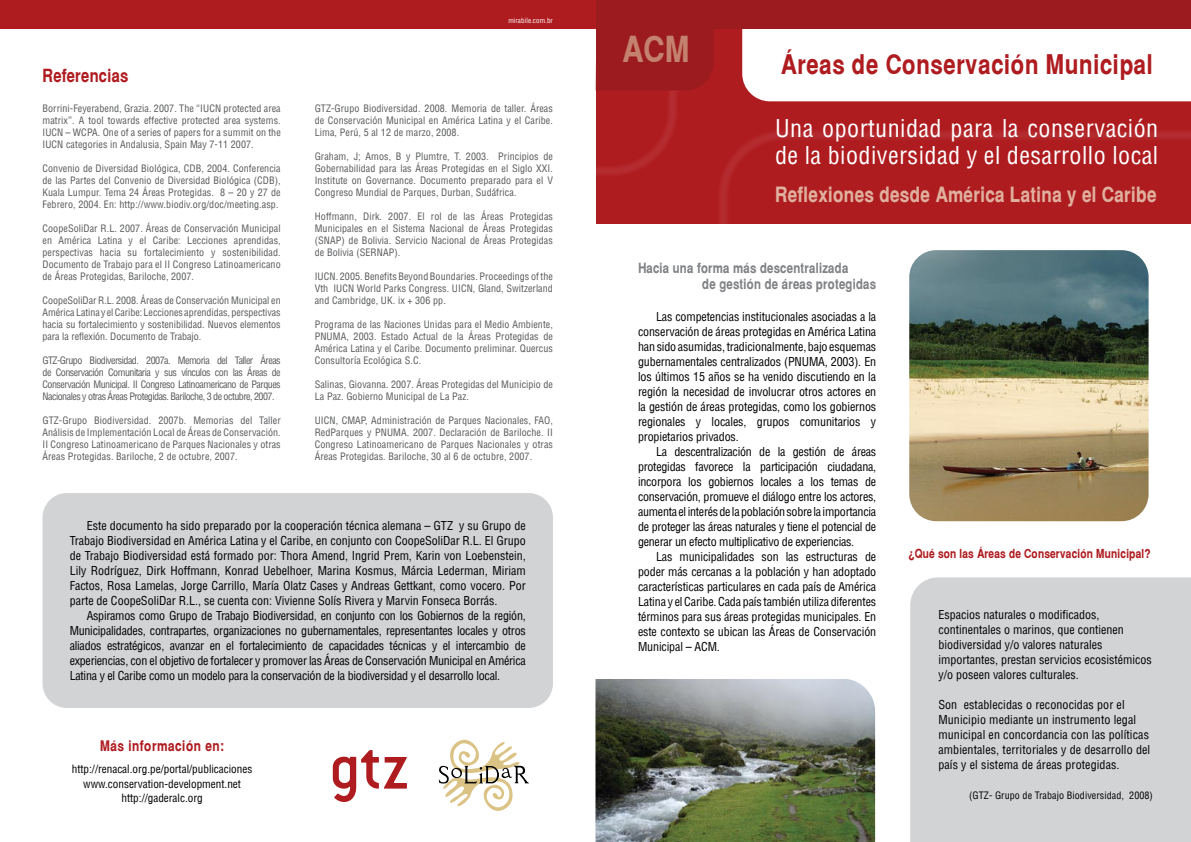
<style>
.page{position:relative;width:1191px;height:842px;background:#fff}
.page>*{position:absolute;margin:0;border:0;box-sizing:border-box;transform-origin:0 0}
.t1{font:700 35.8px "Switzerland Narrow";color:#c4816d}
.t2{font:700 27px "Switzerland Narrow";letter-spacing:.02em;color:#af1c20}
.t3{font:24px/27px "Switzerland Condensed";letter-spacing:.02em;color:#fff}
.t4{font:700 21px "Switzerland Narrow";letter-spacing:.01em;color:#e0b09e}
.t5{font:700 18px "Switzerland Narrow";letter-spacing:.01em;color:#af1c20}
.t6{font:700 14.5px "Switzerland Narrow";letter-spacing:.03em;color:#af1c20}
.t7{font:700 14px/16px "Switzerland Narrow";letter-spacing:.01em;color:#808285}
.t8{font:700 12.4px "Switzerland Narrow";letter-spacing:.01em;color:#af1c20}
.t9{font:12px/15px "Switzerland Condensed";color:#000;text-align:justify}
.t10{font:11.2px/14.5px "Switzerland Condensed";color:#000;text-align:center}
.t11{font:10px/12px "Switzerland Condensed";letter-spacing:.01em;color:#58595b;text-align:justify}
.t12{font:10px "Switzerland Condensed";letter-spacing:.01em;color:#000}
.t13{font:7px "Switzerland Condensed";letter-spacing:.01em;color:#fff}
</style>
<div class="page">
<img style="left:909px;top:250px;width:239px;height:271px">
<div style="left:43px;top:493px;width:510px;height:215px;background:#d1d3d4;border-radius:24px"></div>
<div style="left:596px;top:0;width:595px;height:224px;background:#af1c20"></div>
<img style="left:595px;top:90px;width:81px;height:84px">
<svg style="left:333px;top:750px;width:74px;height:52px"></svg>
<svg style="left:438px;top:739px;width:91px;height:72px"></svg>
<img style="left:720px;top:132px;width:471px;height:92px">
<div style="left:910px;top:577px;width:281px;height:265px;background:#d1d3d4"></div>
<div style="left:742px;top:28px;width:449px;height:73px;background:#fff"></div>
<div style="left:595px;top:28px;width:118px;height:62px;background:#9b1b1f"></div>
<div style="left:595px;top:0;width:596px;height:28px;background:#9b1b1f"></div>
<div style="left:0;top:0;width:595px;height:28px;background:#af1c20"></div>
<img style="left:595px;top:679px;width:280px;height:163px">
<h3 class="t5" style="left:43px;top:65px;width:87px">Referencias</h3>
<p class="t11" style="left:43px;top:102px;width:240px">Borrini-Feyerabend, Grazia. 2007. The “IUCN protected area matrix”. A tool towards effective protected area systems.<br>IUCN – WCPA. One of a series of papers for a summit on the IUCN categories in Andalusia, Spain May 7-11 2007.</p>
<p class="t11" style="left:43px;top:162px;width:240px">Convenio de Diversidad Biológica, CDB, 2004. Conferencia de las Partes del Convenio de Diversidad Biológica (CDB), Kuala Lumpur. Tema 24 Áreas Protegidas. 8 – 20 y 27 de Febrero, 2004. En: http://www.biodiv.org/doc/meeting.asp.</p>
<p class="t11" style="left:43px;top:222px;width:240px">CoopeSoliDar R.L. 2007. Áreas de Conservación Municipal en América Latina y el Caribe: Lecciones aprendidas, perspectivas hacia su fortalecimiento y sostenibilidad.<br>Documento de Trabajo para el II Congreso Latinoamericano de Áreas Protegidas, Bariloche, 2007.</p>
<p class="t11" style="left:43px;top:294px;width:240px">CoopeSoliDar R.L. 2008. Áreas de Conservación Municipal en América Latina y el Caribe: Lecciones aprendidas, perspectivas hacia su fortalecimiento y sostenibilidad. Nuevos elementos para la reflexión. Documento de Trabajo.</p>
<p class="t11" style="left:43px;top:354px;width:240px">GTZ-Grupo Biodiversidad. 2007a. Memoria del Taller Áreas de Conservación Comunitaria y sus vínculos con las Áreas de Conservación Municipal. II Congreso Latinoamericano de Parques Nacionales y otras Áreas Protegidas. Bariloche, 3 de octubre, 2007.</p>
<p class="t11" style="left:43px;top:414px;width:240px">GTZ-Grupo Biodiversidad. 2007b. Memorias del Taller Análisis de Implementación Local de Áreas de Conservación.<br>II Congreso Latinoamericano de Parques Nacionales y otras Áreas Protegidas. Bariloche, 2 de octubre, 2007.</p>
<p class="t13" style="left:508px;top:16px;width:46px">mirabile.com.br</p>
<p class="t11" style="left:315px;top:102px;width:240px">GTZ-Grupo Biodiversidad. 2008. Memoria de taller. Áreas de Conservación Municipal en América Latina y el Caribe.<br>Lima, Perú, 5 al 12 de marzo, 2008.</p>
<p class="t11" style="left:315px;top:150px;width:240px">Graham, J; Amos, B y Plumtre, T. 2003. Principios de Gobernabilidad para las Áreas Protegidas en el Siglo XXI.<br>Institute on Governance. Documento preparado para el V Congreso Mundial de Parques, Durban, Sudáfrica.</p>
<p class="t11" style="left:315px;top:210px;width:240px">Hoffmann, Dirk. 2007. El rol de las Áreas Protegidas Municipales en el Sistema Nacional de Áreas Protegidas (SNAP) de Bolivia. Servicio Nacional de Áreas Protegidas de Bolivia (SERNAP).</p>
<p class="t11" style="left:315px;top:270px;width:240px">IUCN. 2005. Benefits Beyond Boundaries. Proceedings of the Vth IUCN World Parks Congress. UICN, Gland, Switzerland and Cambridge, UK. ix + 306 pp.</p>
<p class="t11" style="left:315px;top:318px;width:240px">Programa de las Naciones Unidas para el Medio Ambiente, PNUMA, 2003. Estado Actual de la Áreas Protegidas de América Latina y el Caribe. Documento preliminar. Quercus Consultoría Ecológica S.C.</p>
<p class="t11" style="left:315px;top:378px;width:240px">Salinas, Giovanna. 2007. Áreas Protegidas del Municipio de<br>La Paz. Gobierno Municipal de La Paz.</p>
<p class="t11" style="left:315px;top:414px;width:240px">UICN, CMAP, Administración de Parques Nacionales, FAO, RedParques y PNUMA. 2007. Declaración de Bariloche. II Congreso Latinoamericano de Parques Nacionales y otras Áreas Protegidas. Bariloche, 30 al 6 de octubre, 2007.</p>
<p class="t9" style="left:70px;top:518px;width:457px;text-indent:17px">Este documento ha sido preparado por la cooperación técnica alemana – GTZ y su Grupo de Trabajo Biodiversidad en América Latina y el Caribe, en conjunto con CoopeSoliDar R.L. El Grupo de Trabajo Biodiversidad está formado por: Thora Amend, Ingrid Prem, Karin von Loebenstein, Lily Rodríguez, Dirk Hoffmann, Konrad Uebelhoer, Marina Kosmus, Márcia Lederman, Miriam Factos, Rosa Lamelas, Jorge Carrillo, María Olatz Cases y Andreas Gettkant, como vocero. Por parte de CoopeSoliDar R.L., se cuenta con: Vivienne Solís Rivera y Marvin Fonseca Borrás.</p>
<p class="t9" style="left:70px;top:608px;width:457px;text-indent:17px">Aspiramos como Grupo de Trabajo Biodiversidad, en conjunto con los Gobiernos de la región, Municipalidades, contrapartes, organizaciones no gubernamentales, representantes locales y otros aliados estratégicos, avanzar en el fortalecimiento de capacidades técnicas y el intercambio de experiencias, con el objetivo de fortalecer y promover las Áreas de Conservación Municipal en América Latina y el Caribe como un modelo para la conservación de la biodiversidad y el desarrollo local.</p>
<h3 class="t6" style="left:100px;top:737px;width:126px">Más información en:</h3>
<p class="t10" style="left:72px;top:761px;width:182px">http://renacal.org.pe/portal/publicaciones www.conservation-development.net http://gaderalc.org</p>
<h1 class="t1" style="left:622px;top:28px;width:69px">ACM</h1>
<h2 class="t2" style="left:781px;top:48px;width:373px">Áreas de Conservación Municipal</h2>
<h3 class="t3" style="left:775px;top:114px;width:385px">Una oportunidad para la conservación de la biodiversidad y el desarrollo local</h3>
<h3 class="t4" style="left:775px;top:182px;width:383px">Reflexiones desde América Latina y el Caribe</h3>
<h3 class="t7" style="left:702px;top:259px;width:175px;text-indent:-64px">Hacia una forma más descentralizada<br>de gestión de áreas protegidas</h3>
<p class="t9" style="left:638px;top:309px;width:240px;text-indent:18px">Las competencias institucionales asociadas a la conservación de áreas protegidas en América Latina han sido asumidas, tradicionalmente, bajo esquemas gubernamentales centralizados (PNUMA, 2003). En los últimos 15 años se ha venido discutiendo en la región la necesidad de involucrar otros actores en la gestión de áreas protegidas, como los gobiernos regionales y locales, grupos comunitarios y propietarios privados.</p>
<p class="t9" style="left:638px;top:444px;width:240px;text-indent:18px">La descentralización de la gestión de áreas protegidas favorece la participación ciudadana, incorpora los gobiernos locales a los temas de conservación, promueve el diálogo entre los actores, aumenta el interés de la población sobre la importancia de proteger las áreas naturales y tiene el potencial de generar un efecto multiplicativo de experiencias.</p>
<p class="t9" style="left:638px;top:549px;width:240px;text-indent:18px">Las municipalidades son las estructuras de poder más cercanas a la población y han adoptado características particulares en cada país de América Latina y el Caribe. Cada país también utiliza diferentes términos para sus áreas protegidas municipales. En este contexto se ubican las Áreas de Conservación Municipal – ACM.</p>
<p class="t8" style="left:908px;top:546px;width:244px">¿Qué son las Áreas de Conservación Municipal?</p>
<p class="t9" style="left:938px;top:606px;width:215px;text-align:left">Espacios naturales o modificados, continentales o marinos, que contienen biodiversidad y/o valores naturales importantes, prestan servicios ecosistémicos y/o poseen valores culturales.</p>
<p class="t9" style="left:938px;top:696px;width:213px;text-align:left">Son establecidas o reconocidas por el Municipio mediante un instrumento legal municipal en concordancia con las políticas ambientales, territoriales y de desarrollo del país y el sistema de áreas protegidas.</p>
<p class="t12" style="left:969px;top:789px;width:185px">(GTZ- Grupo de Trabajo Biodiversidad, 2008)</p>
</div>
